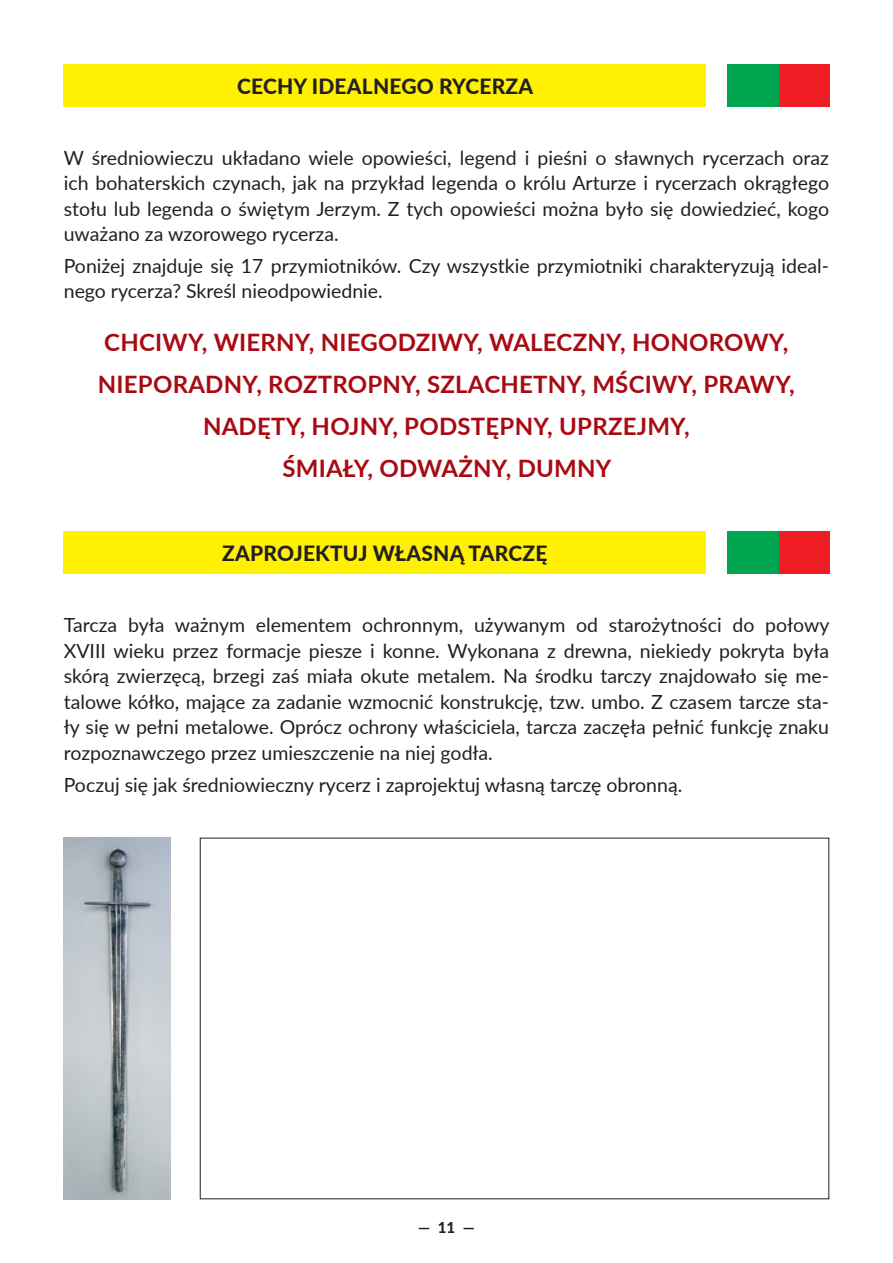
<style>
.page{position:relative;width:893px;height:1263px;background:#fff}
.page>*{position:absolute;margin:0;border:0;box-sizing:border-box;transform-origin:0 0}
.t1{font:700 24px/42px "Lato";letter-spacing:.01em;color:#a70a12;text-align:center}
.t2{font:800 21px "Lato";letter-spacing:.01em;color:#231f20}
.t3{font:19.5px/25.5px "Lato";color:#231f20;text-align:justify}
.t4{font:800 15px "Lato";color:#231f20}
</style>
<div class="page">
<div style="left:64px;top:64px;width:642px;height:42px;background:#fff101"></div>
<div style="left:64px;top:531px;width:642px;height:43px;background:#fff101"></div>
<img style="left:64px;top:838px;width:107px;height:361px">
<div style="left:778px;top:64px;width:51px;height:42px;background:#ee1d23"></div>
<div style="left:727px;top:64px;width:51px;height:42px;background:#00a54f"></div>
<div style="left:778px;top:531px;width:51px;height:43px;background:#ee1d23"></div>
<div style="left:727px;top:531px;width:51px;height:43px;background:#00a54f"></div>
<p class="t2" style="left:237px;top:70px;width:298px">CECHY IDEALNEGO RYCERZA</p>
<p class="t3" style="left:64px;top:144px;width:767px">W średniowieczu układano wiele opowieści, legend i pieśni o sławnych rycerzach oraz ich bohaterskich czynach, jak na przykład legenda o królu Arturze i rycerzach okrągłego stołu lub legenda o świętym Jerzym. Z tych opowieści można było się dowiedzieć, kogo uważano za wzorowego rycerza.</p>
<p class="t3" style="left:64px;top:252px;width:767px">Poniżej znajduje się 17 przymiotników. Czy wszystkie przymiotniki charakteryzują ideal&shy;nego rycerza? Skreśl nieodpowiednie.</p>
<p class="t1" style="left:98px;top:320px;width:698px">CHCIWY, WIERNY, NIEGODZIWY, WALECZNY, HONOROWY, NIEPORADNY, ROZTROPNY, SZLACHETNY, MŚCIWY, PRAWY, NADĘTY, HOJNY, PODSTĘPNY, UPRZEJMY,<br>ŚMIAŁY, ODWAŻNY, DUMNY</p>
<p class="t2" style="left:222px;top:538px;width:327px">ZAPROJEKTUJ WŁASNĄ TARCZĘ</p>
<p class="t3" style="left:64px;top:612px;width:767px">Tarcza była ważnym elementem ochronnym, używanym od starożytności do połowy XVIII wieku przez formacje piesze i konne. Wykonana z drewna, niekiedy pokryta była skórą zwierzęcą, brzegi zaś miała okute metalem. Na środku tarczy znajdowało się me&shy;talowe kółko, mające za zadanie wzmocnić konstrukcję, tzw. umbo. Z czasem tarcze sta&shy;ły się w pełni metalowe. Oprócz ochrony właściciela, tarcza zaczęła pełnić funkcję znaku rozpoznawczego przez umieszczenie na niej godła.</p>
<p class="t3" style="left:64px;top:771px;width:620px">Poczuj się jak średniowieczny rycerz i zaprojektuj własną tarczę obronną.</p>
<p class="t4" style="left:418px;top:1216px;width:58px">— 11 —</p>
</div>
